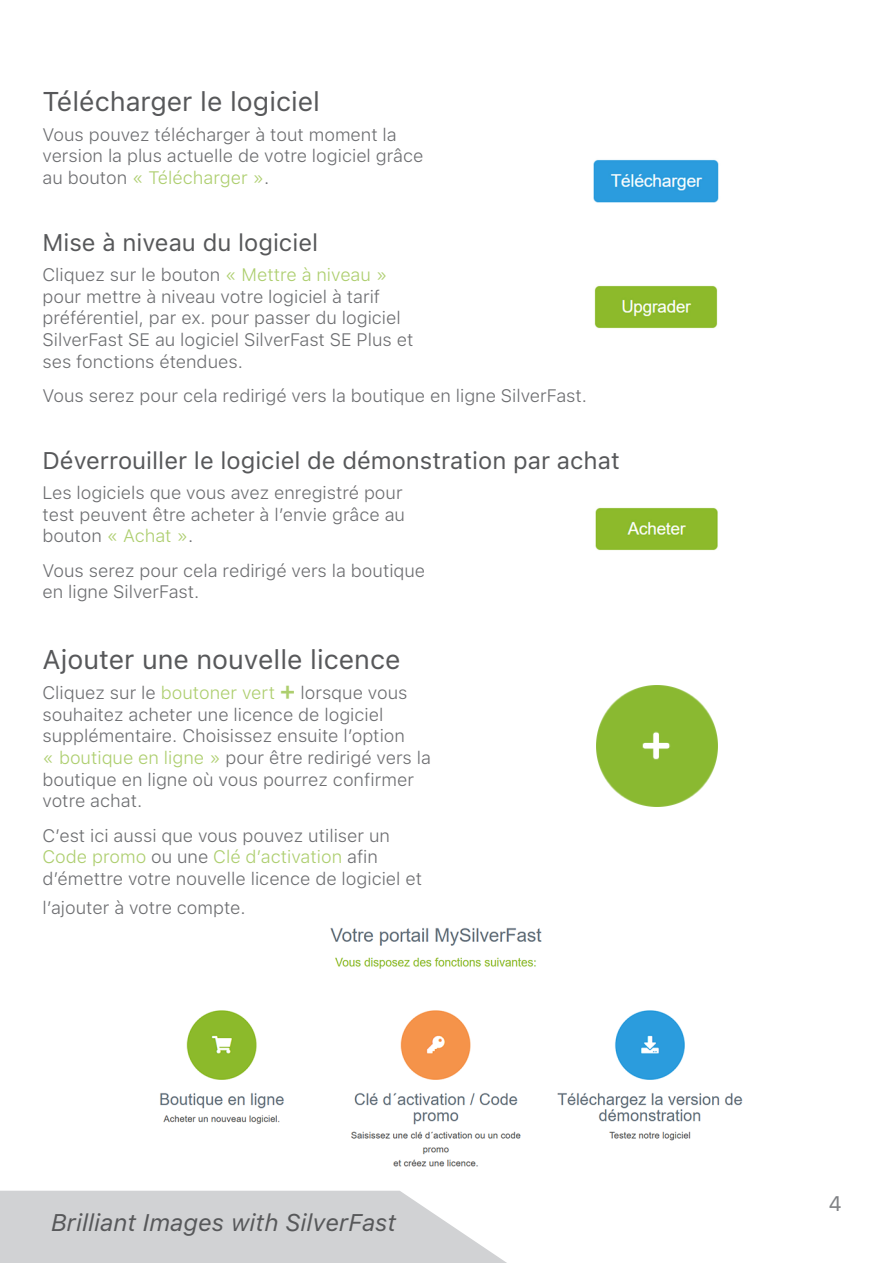
<style>
.page{position:relative;width:893px;height:1263px;background:#fff}
.page>*{position:absolute;margin:0;border:0;box-sizing:border-box;transform-origin:0 0}
.Überschrift_Box{font:27px "SF Pro Text";color:#57585a}
.Überschrift_ohne_Lis{font:24px "SF Pro Text";color:#57585a}
.t1{font:italic 24px "SF Pro Text";color:#57585a}
.t2{font:21px "SF Pro Text";color:#808285}
.Text{font:300 18px/21.6px "SF Pro Text";color:#6c6d70}
.s1{color:#adce6e}
.s2{font-weight:600;font-size:24px;color:#adce6e}
</style>
<div class="page">
<svg style="left:0;top:1191px;width:507px;height:72px;background:#d5d6d8"></svg>
<img style="left:593px;top:159px;width:126px;height:44px">
<img style="left:595px;top:507px;width:123px;height:44px">
<img style="left:160px;top:928px;width:583px;height:239px">
<img style="left:596px;top:685px;width:122px;height:122px">
<img style="left:594px;top:285px;width:124px;height:44px">
<p class="Überschrift_Box" style="left:43px;top:86px;width:279px">Télécharger le logiciel</p>
<p class="Text" style="left:43px;top:124px;width:383px">Vous pouvez télécharger à tout moment la version la plus actuelle de votre logiciel grâce au bouton <span class="s1">« Télécharger »</span>.</p>
<p class="Überschrift_ohne_Lis" style="left:43px;top:229px;width:277px">Mise à niveau du logiciel</p>
<p class="Text" style="left:43px;top:264px;width:372px">Cliquez sur le bouton <span class="s1">« Mettre à niveau » </span>pour mettre à niveau votre logiciel à tarif préférentiel, par ex. pour passer du logiciel SilverFast SE au logiciel SilverFast SE Plus et ses fonctions étendues.</p>
<p class="Text" style="left:43px;top:385px;width:546px">Vous serez pour cela redirigé vers la boutique en ligne SilverFast.</p>
<p class="Überschrift_ohne_Lis" style="left:43px;top:447px;width:579px">Déverrouiller le logiciel de démonstration par achat</p>
<p class="Text" style="left:43px;top:482px;width:364px">Les logiciels que vous avez enregistré pour test peuvent être acheter à l’envie grâce au bouton <span class="s1">« Achat »</span>.</p>
<p class="Text" style="left:43px;top:560px;width:384px">Vous serez pour cela redirigé vers la boutique en ligne SilverFast.</p>
<p class="Überschrift_Box" style="left:43px;top:644px;width:360px">Ajouter une nouvelle licence</p>
<p class="Text" style="left:43px;top:682px;width:390px">Cliquez sur le <span class="s1">boutoner vert</span> <span class="s2">+</span> lorsque vous souhaitez acheter une licence de logiciel supplémentaire. Choisissez ensuite l’option<br><span class="s1">« boutique en ligne »</span> pour être redirigé vers la boutique en ligne où vous pourrez confirmer votre achat.</p>
<p class="Text" style="left:43px;top:824px;width:381px">C’est ici aussi que vous pouvez utiliser un<br><span class="s1">Code promo</span> ou une <span class="s1">Clé d’activation</span> afin d’émettre votre nouvelle licence de logiciel et</p>
<p class="Text" style="left:43px;top:896px;width:205px">l’ajouter à votre compte.</p>
<h2 class="t1" style="left:51px;top:1208px;width:347px">Brilliant Images with SilverFast</h2>
<p class="t2" style="left:828px;top:1191px;width:15px">4</p>
</div>
